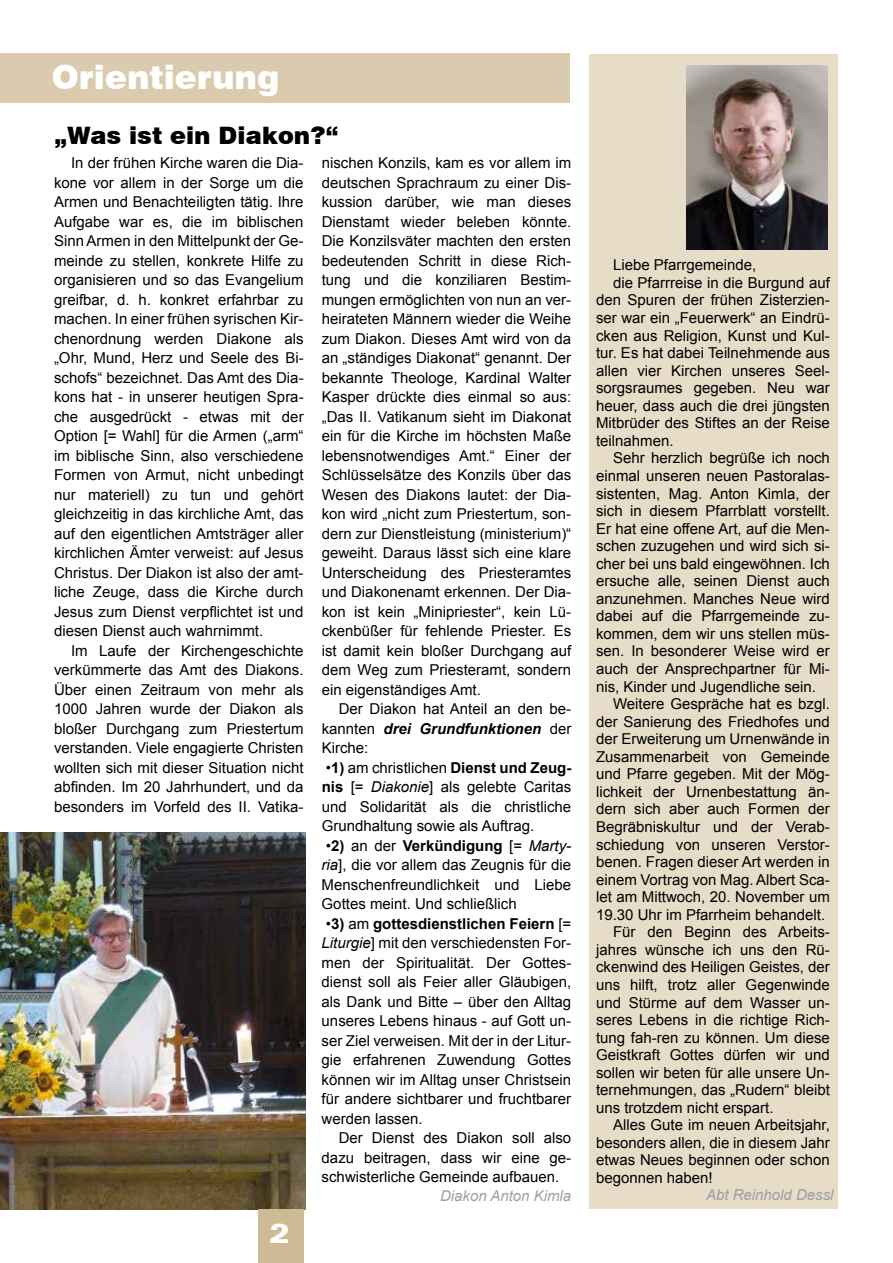
<style>
.page{position:relative;width:893px;height:1263px;background:#fff}
.page>*{position:absolute;margin:0;border:0;box-sizing:border-box;transform-origin:0 0}
.t1{font:900 33px "Swiss 721 BT";color:#fff}
.t2{font:900 expanded 27px "Zurich BT";color:#fff}
.t3{font:900 24px "Swiss 721 BT";color:#000}
.t4{font:15px/19.5px "Arial";color:#000;text-align:justify}
.t5{font:italic 15px "Arial";color:#9ea0a2}
.s1{font-weight:700;font-style:italic}
.s2{font-weight:700}
.s3{font-style:italic}
</style>
<div class="page">
<img style="left:0;top:833px;width:306px;height:376px">
<div style="left:258px;top:1209px;width:45px;height:54px;background:#cebb95"></div>
<div style="left:0;top:53px;width:570px;height:50px;background:#dbcbae"></div>
<div style="left:589px;top:54px;width:248px;height:1155px;background:#e7dcc8"></div>
<img style="left:687px;top:66px;width:141px;height:183px">
<h1 class="t1" style="left:52px;top:57px;width:229px">Orientierung</h1>
<h3 class="t3" style="left:54px;top:121px;width:286px">„Was ist ein Diakon?“</h3>
<p class="t4" style="left:54px;top:153px;width:251px;text-indent:17px">In der frühen Kirche waren die Dia&shy;kone vor allem in der Sorge um die Armen und Benachteiligten tätig. Ihre Aufgabe war es, die im biblischen Sinn Armen in den Mittelpunkt der Ge&shy;meinde zu stellen, konkrete Hilfe zu organisieren und so das Evangelium greifbar, d. h. konkret erfahrbar zu machen. In einer frühen syrischen Kir&shy;chenordnung werden Diakone als „Ohr, Mund, Herz und Seele des Bi&shy;schofs“ bezeichnet. Das Amt des Dia&shy;kons hat - in unserer heutigen Spra&shy;che ausgedrückt - etwas mit der Option [= Wahl] für die Armen („arm“ im biblische Sinn, also verschiedene Formen von Armut, nicht unbedingt nur materiell) zu tun und gehört gleichzeitig in das kirchliche Amt, das auf den eigentlichen Amtsträger aller kirchlichen Ämter verweist: auf Jesus Christus. Der Diakon ist also der amt&shy;liche Zeuge, dass die Kirche durch Jesus zum Dienst verpflichtet ist und diesen Dienst auch wahrnimmt.</p>
<p class="t4" style="left:54px;top:641px;width:251px;text-indent:17px">Im Laufe der Kirchengeschichte verkümmerte das Amt des Diakons.<br>Über einen Zeitraum von mehr als 1000 Jahren wurde der Diakon als bloßer Durchgang zum Priestertum verstanden. Viele engagierte Christen wollten sich mit dieser Situation nicht abfinden. Im 20 Jahrhundert, und da besonders im Vorfeld des II. Vatika-</p>
<p class="t4" style="left:322px;top:153px;width:251px">nischen Konzils, kam es vor allem im deutschen Sprachraum zu einer Dis&shy;kussion darüber, wie man dieses Dienstamt wieder beleben könnte.<br>Die Konzilsväter machten den ersten bedeutenden Schritt in diese Rich&shy;tung und die konziliaren Bestim&shy;mungen ermöglichten von nun an ver&shy;heirateten Männern wieder die Weihe zum Diakon. Dieses Amt wird von da an „ständiges Diakonat“ genannt. Der bekannte Theologe, Kardinal Walter Kasper drückte dies einmal so aus: „Das II. Vatikanum sieht im Diakonat ein für die Kirche im höchsten Maße lebensnotwendiges Amt.“ Einer der Schlüsselsätze des Konzils über das Wesen des Diakons lautet: der Dia&shy;kon wird „nicht zum Priestertum, son&shy;dern zur Dienstleistung (ministerium)“ geweiht. Daraus lässt sich eine klare Unterscheidung des Priesteramtes und Diakonenamt erkennen. Der Dia&shy;kon ist kein „Minipriester“, kein Lü&shy;ckenbüßer für fehlende Priester. Es ist damit kein bloßer Durchgang auf dem Weg zum Priesteramt, sondern ein eigenständiges Amt.</p>
<p class="t4" style="left:322px;top:699px;width:251px;text-indent:17px">Der Diakon hat Anteil an den be&shy;kannten <span class="s1">drei Grundfunktionen</span> der Kirche:</p>
<p class="t4" style="left:322px;top:758px;width:251px">•<span class="s2">1)</span> am christlichen <span class="s2">Dienst und Zeug&shy;nis</span> [= <span class="s3">Diakonie</span>] als gelebte Caritas und Solidarität als die christliche Grundhaltung sowie als Auftrag.</p>
<p class="t4" style="left:322px;top:836px;width:251px">•<span class="s2">2)</span> an der <span class="s2">Verkündigung</span> [= <span class="s3">Marty&shy;ria</span>], die vor allem das Zeugnis für die Menschenfreundlichkeit und Liebe Gottes meint. Und schließlich</p>
<p class="t4" style="left:322px;top:914px;width:251px">•<span class="s2">3)</span> am <span class="s2">gottesdienstlichen Feiern</span> [= <span class="s3">Liturgie</span>] mit den verschiedensten For&shy;men der Spiritualität. Der Gottes&shy;dienst soll als Feier aller Gläubigen, als Dank und Bitte – über den Alltag unseres Lebens hinaus - auf Gott un&shy;ser Ziel verweisen. Mit der in der Litur&shy;gie erfahrenen Zuwendung Gottes können wir im Alltag unser Christsein für andere sichtbarer und fruchtbarer werden lassen.</p>
<p class="t4" style="left:322px;top:1128px;width:251px;text-indent:17px">Der Dienst des Diakon soll also dazu beitragen, dass wir eine ge&shy;schwisterliche Gemeinde aufbauen.</p>
<p class="t5" style="left:440px;top:1186px;width:133px">Diakon Anton Kimla</p>
<h2 class="t2" style="left:270px;top:1217px;width:22px">2</h2>
<p class="t4" style="left:613px;top:255px;width:145px">Liebe Pfarrgemeinde,</p>
<p class="t4" style="left:613px;top:273px;width:218px">die Pfarrreise in die Burgund auf</p>
<p class="t4" style="left:596px;top:290px;width:235px">den Spuren der frühen Zisterzien-</p>
<p class="t4" style="left:596px;top:308px;width:235px">ser war ein „Feuerwerk“ an Eindrü-</p>
<p class="t4" style="left:596px;top:325px;width:235px">cken aus Religion, Kunst und Kul-</p>
<p class="t4" style="left:596px;top:343px;width:235px">tur. Es hat dabei Teilnehmende aus</p>
<p class="t4" style="left:596px;top:360px;width:235px">allen vier Kirchen unseres Seel-</p>
<p class="t4" style="left:596px;top:378px;width:235px">sorgsraumes gegeben. Neu war</p>
<p class="t4" style="left:596px;top:396px;width:235px">heuer, dass auch die drei jüngsten</p>
<p class="t4" style="left:596px;top:413px;width:235px">Mitbrüder des Stiftes an der Reise</p>
<p class="t4" style="left:596px;top:431px;width:79px">teilnahmen.</p>
<p class="t4" style="left:613px;top:448px;width:218px">Sehr herzlich begrüße ich noch</p>
<p class="t4" style="left:596px;top:466px;width:235px">einmal unseren neuen Pastoralas-</p>
<p class="t4" style="left:596px;top:483px;width:235px">sistenten, Mag. Anton Kimla, der</p>
<p class="t4" style="left:596px;top:501px;width:235px">sich in diesem Pfarrblatt vorstellt.</p>
<p class="t4" style="left:596px;top:518px;width:235px">Er hat eine offene Art, auf die Men-</p>
<p class="t4" style="left:596px;top:536px;width:235px">schen zuzugehen und wird sich si-</p>
<p class="t4" style="left:596px;top:554px;width:235px">cher bei uns bald eingewöhnen. Ich</p>
<p class="t4" style="left:596px;top:571px;width:235px">ersuche alle, seinen Dienst auch</p>
<p class="t4" style="left:596px;top:589px;width:235px">anzunehmen. Manches Neue wird</p>
<p class="t4" style="left:596px;top:606px;width:235px">dabei auf die Pfarrgemeinde zu-</p>
<p class="t4" style="left:596px;top:624px;width:235px">kommen, dem wir uns stellen müs-</p>
<p class="t4" style="left:596px;top:641px;width:235px">sen. In besonderer Weise wird er</p>
<p class="t4" style="left:596px;top:659px;width:235px">auch der Ansprechpartner für Mi-</p>
<p class="t4" style="left:596px;top:676px;width:222px">nis, Kinder und Jugendliche sein.</p>
<p class="t4" style="left:613px;top:694px;width:218px">Weitere Gespräche hat es bzgl.</p>
<p class="t4" style="left:596px;top:711px;width:235px">der Sanierung des Friedhofes und</p>
<p class="t4" style="left:596px;top:729px;width:235px">der Erweiterung um Urnenwände in</p>
<p class="t4" style="left:596px;top:747px;width:235px">Zusammenarbeit von Gemeinde</p>
<p class="t4" style="left:596px;top:764px;width:235px">und Pfarre gegeben. Mit der Mög-</p>
<p class="t4" style="left:596px;top:782px;width:235px">lichkeit der Urnenbestattung än-</p>
<p class="t4" style="left:596px;top:799px;width:235px">dern sich aber auch Formen der</p>
<p class="t4" style="left:596px;top:817px;width:235px">Begräbniskultur und der Verab-</p>
<p class="t4" style="left:596px;top:834px;width:235px">schiedung von unseren Verstor-</p>
<p class="t4" style="left:596px;top:852px;width:235px">benen. Fragen dieser Art werden in</p>
<p class="t4" style="left:596px;top:869px;width:235px">einem Vortrag von Mag. Albert Sca-</p>
<p class="t4" style="left:596px;top:887px;width:235px">let am Mittwoch, 20. November um</p>
<p class="t4" style="left:596px;top:905px;width:231px">19.30 Uhr im Pfarrheim behandelt.</p>
<p class="t4" style="left:613px;top:922px;width:218px">Für den Beginn des Arbeits-</p>
<p class="t4" style="left:596px;top:940px;width:235px">jahres wünsche ich uns den Rü-</p>
<p class="t4" style="left:596px;top:957px;width:235px">ckenwind des Heiligen Geistes, der</p>
<p class="t4" style="left:596px;top:975px;width:235px">uns hilft, trotz aller Gegenwinde</p>
<p class="t4" style="left:596px;top:992px;width:235px">und Stürme auf dem Wasser un-</p>
<p class="t4" style="left:596px;top:1010px;width:235px">seres Lebens in die richtige Rich-</p>
<p class="t4" style="left:596px;top:1027px;width:235px">tung fah-ren zu können. Um diese</p>
<p class="t4" style="left:596px;top:1045px;width:235px">Geistkraft Gottes dürfen wir und</p>
<p class="t4" style="left:596px;top:1062px;width:235px">sollen wir beten für alle unsere Un-</p>
<p class="t4" style="left:596px;top:1080px;width:235px">ternehmungen, das „Rudern“ bleibt</p>
<p class="t4" style="left:596px;top:1098px;width:179px">uns trotzdem nicht erspart.</p>
<p class="t4" style="left:613px;top:1115px;width:218px">Alles Gute im neuen Arbeitsjahr,</p>
<p class="t4" style="left:596px;top:1133px;width:235px">besonders allen, die in diesem Jahr</p>
<p class="t4" style="left:596px;top:1150px;width:235px">etwas Neues beginnen oder schon</p>
<p class="t4" style="left:596px;top:1168px;width:118px">begonnen haben!</p>
<p class="t5" style="left:706px;top:1185px;width:129px">Abt Reinhold Dessl</p>
</div>
